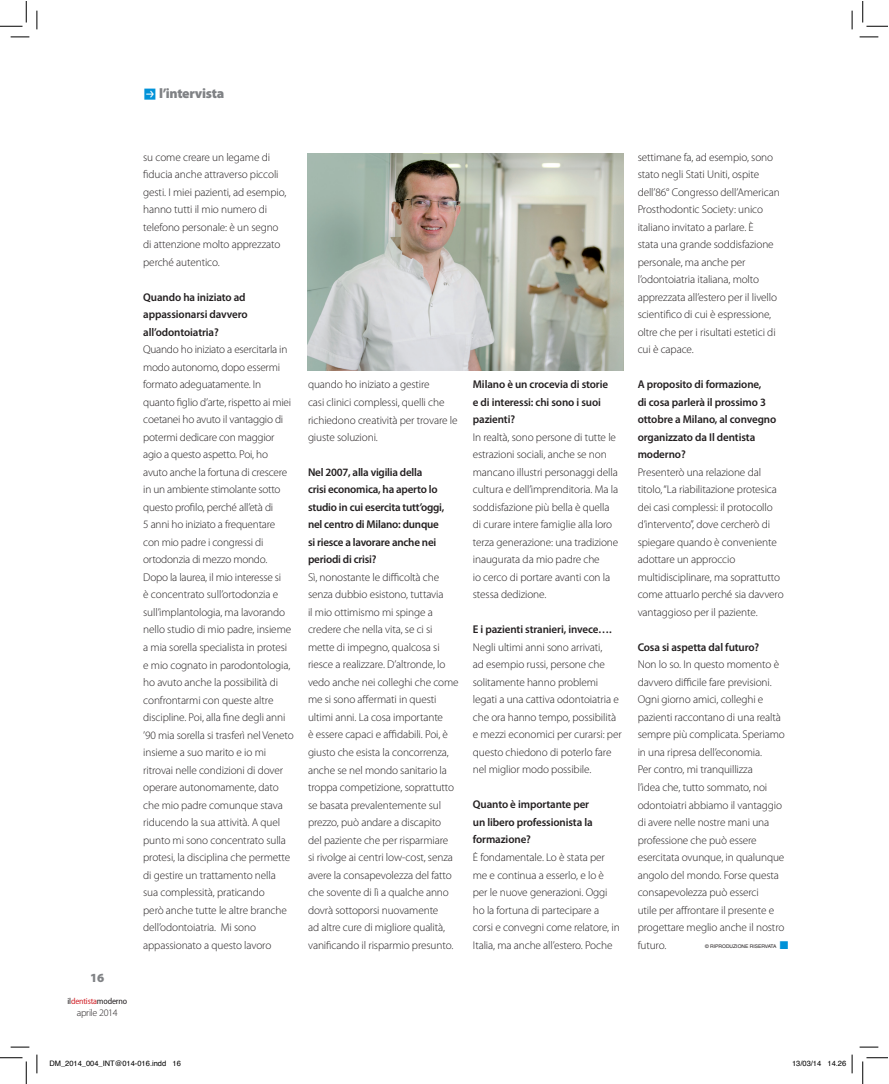
<style>
.page{position:relative;width:889px;height:1084px;background:#fff}
.page>*{position:absolute;margin:0;border:0;box-sizing:border-box;transform-origin:0 0}
.t1{font:900 13.75px "Myriad Pro";letter-spacing:-.02em;color:#808285}
.t2{font:900 12.5px "Myriad Pro";color:#808285}
.t3{font:300 11.25px/17.5px "Myriad Pro";letter-spacing:-.01em;color:#231f20}
.t4{font:600 11.25px/17.5px "Myriad Pro";letter-spacing:-.01em;color:#231f20}
.t5{font:300 10px "Myriad Pro";letter-spacing:-.03em;color:#231f20}
.t6{font:semi-condensed 8.75px "Myriad Pro";letter-spacing:-.02em;color:#231f20}
.t7{font:7.5px "Helvetica";color:#000}
.t8{font:5px "Helvetica LT Std";color:#231f20}
.s1{font-family:"Button Bonus Square Negative";font-weight:400;color:#0092d8}
.s2{color:#d1232a}
</style>
<div class="page">
<img style="left:307px;top:153px;width:316px;height:217px">
<svg style="left:11px;top:36px;width:18px;height:2px"></svg>
<svg style="left:859px;top:36px;width:19px;height:2px"></svg>
<svg style="left:11px;top:1046px;width:18px;height:2px"></svg>
<svg style="left:859px;top:1046px;width:19px;height:2px"></svg>
<svg style="left:36px;top:11px;width:2px;height:18px"></svg>
<svg style="left:36px;top:1054px;width:2px;height:19px"></svg>
<svg style="left:851px;top:11px;width:2px;height:18px"></svg>
<svg style="left:0;top:1px;width:27px;height:26px"></svg>
<svg style="left:0;top:1057px;width:27px;height:27px"></svg>
<svg style="left:862px;top:1px;width:26px;height:26px"></svg>
<svg style="left:862px;top:1057px;width:26px;height:27px"></svg>
<svg style="left:851px;top:1054px;width:2px;height:19px"></svg>
<p class="t1" style="left:143px;top:86px;width:83px"><span class="s1">P</span> l’intervista</p>
<p class="t2" style="left:90px;top:970px;width:16px">16</p>
<p class="t6" style="left:67px;top:996px;width:61px">il<span class="s2">dentista</span>moderno</p>
<p class="t5" style="left:77px;top:1007px;width:42px">aprile 2014</p>
<p class="t3" style="left:143px;top:148px;width:145px">su come creare un legame di fiducia anche attraverso piccoli gesti. I miei pazienti, ad esempio, hanno tutti il mio numero di telefono personale: è un segno di attenzione molto apprezzato perché autentico.</p>
<p class="t4" style="left:143px;top:288px;width:106px">Quando ha iniziato ad appassionarsi davvero all’odontoiatria?</p>
<p class="t3" style="left:143px;top:341px;width:152px">Quando ho iniziato a esercitarla in modo autonomo, dopo essermi formato adeguatamente. In quanto figlio d’arte, rispetto ai miei coetanei ho avuto il vantaggio di potermi dedicare con maggior agio a questo aspetto. Poi, ho avuto anche la fortuna di crescere in un ambiente stimolante sotto questo profilo, perché all’età di<br>5 anni ho iniziato a frequentare con mio padre i congressi di ortodonzia di mezzo mondo.<br>Dopo la laurea, il mio interesse si<br>è concentrato sull’ortodonzia e sull’implantologia, ma lavorando nello studio di mio padre, insieme a mia sorella specialista in protesi e mio cognato in parodontologia, ho avuto anche la possibilità di confrontarmi con queste altre discipline. Poi, alla fine degli anni ’90 mia sorella si trasferì nel Veneto insieme a suo marito e io mi ritrovai nelle condizioni di dover operare autonomamente, dato che mio padre comunque stava riducendo la sua attività. A quel punto mi sono concentrato sulla protesi, la disciplina che permette di gestire un trattamento nella<br>sua complessità, praticando<br>però anche tutte le altre branche dell’odontoiatria. Mi sono appassionato a questo lavoro</p>
<p class="t3" style="left:308px;top:376px;width:151px">quando ho iniziato a gestire<br>casi clinici complessi, quelli che richiedono creatività per trovare le giuste soluzioni.</p>
<p class="t4" style="left:308px;top:463px;width:138px">Nel 2007, alla vigilia della<br>crisi economica, ha aperto lo studio in cui esercita tutt’oggi, nel centro di Milano: dunque si riesce a lavorare anche nei periodi di crisi?</p>
<p class="t3" style="left:308px;top:568px;width:152px">Sì, nonostante le difficoltà che senza dubbio esistono, tuttavia<br>il mio ottimismo mi spinge a credere che nella vita, se ci si mette di impegno, qualcosa si riesce a realizzare. D’altronde, lo vedo anche nei colleghi che come me si sono affermati in questi ultimi anni. La cosa importante<br>è essere capaci e affidabili. Poi, è giusto che esista la concorrenza, anche se nel mondo sanitario la troppa competizione, soprattutto se basata prevalentemente sul prezzo, può andare a discapito<br>del paziente che per risparmiare<br>si rivolge ai centri low-cost, senza avere la consapevolezza del fatto che sovente di lì a qualche anno dovrà sottoporsi nuovamente<br>ad altre cure di migliore qualità, vanificando il risparmio presunto.</p>
<p class="t4" style="left:473px;top:376px;width:137px">Milano è un crocevia di storie e di interessi: chi sono i suoi pazienti?</p>
<p class="t3" style="left:473px;top:428px;width:147px">In realtà, sono persone di tutte le estrazioni sociali, anche se non mancano illustri personaggi della cultura e dell’imprenditoria. Ma la soddisfazione più bella è quella di curare intere famiglie alla loro terza generazione: una tradizione inaugurata da mio padre che<br>io cerco di portare avanti con la stessa dedizione.</p>
<p class="t4" style="left:473px;top:621px;width:140px">E i pazienti stranieri, invece….</p>
<p class="t3" style="left:473px;top:638px;width:150px">Negli ultimi anni sono arrivati,<br>ad esempio russi, persone che solitamente hanno problemi legati a una cattiva odontoiatria e che ora hanno tempo, possibilità e mezzi economici per curarsi: per questo chiedono di poterlo fare nel miglior modo possibile.</p>
<p class="t4" style="left:473px;top:796px;width:121px">Quanto è importante per un libero professionista la formazione?</p>
<p class="t3" style="left:473px;top:848px;width:148px">Ė fondamentale. Lo è stata per me e continua a esserlo, e lo è per le nuove generazioni. Oggi ho la fortuna di partecipare a corsi e convegni come relatore, in<br>Italia, ma anche all’estero. Poche</p>
<p class="t3" style="left:637px;top:148px;width:144px">settimane fa, ad esempio, sono stato negli Stati Uniti, ospite dell’86° Congresso dell’American<br>Prosthodontic Society: unico italiano invitato a parlare. È<br>stata una grande soddisfazione personale, ma anche per l’odontoiatria italiana, molto apprezzata all’estero per il livello scientifico di cui è espressione, oltre che per i risultati estetici di cui è capace.</p>
<p class="t4" style="left:637px;top:376px;width:140px">A proposito di formazione,<br>di cosa parlerà il prossimo 3 ottobre a Milano, al convegno organizzato da Il dentista moderno?</p>
<p class="t3" style="left:637px;top:463px;width:147px">Presenterò una relazione dal titolo, “La riabilitazione protesica dei casi complessi: il protocollo d’intervento”, dove cercherò di spiegare quando è conveniente adottare un approccio multidisciplinare, ma soprattutto come attuarlo perché sia davvero vantaggioso per il paziente.</p>
<p class="t4" style="left:637px;top:638px;width:123px">Cosa si aspetta dal futuro?</p>
<p class="t3" style="left:637px;top:656px;width:149px">Non lo so. In questo momento è davvero difficile fare previsioni.<br>Ogni giorno amici, colleghi e pazienti raccontano di una realtà sempre più complicata. Speriamo in una ripresa dell’economia.<br>Per contro, mi tranquillizza<br>l’idea che, tutto sommato, noi odontoiatri abbiamo il vantaggio di avere nelle nostre mani una professione che può essere esercitata ovunque, in qualunque angolo del mondo. Forse questa consapevolezza può esserci<br>utile per affrontare il presente e progettare meglio anche il nostro futuro.</p>
<p class="t8" style="left:705px;top:943px;width:73px">© RIPRODUZIONE RISERVATA</p>
<p class="t7" style="left:49px;top:1060px;width:133px">DM_2014_004_INT@014-016.indd 16</p>
<p class="t7" style="left:792px;top:1060px;width:56px">13/03/14 14.26</p>
</div>
